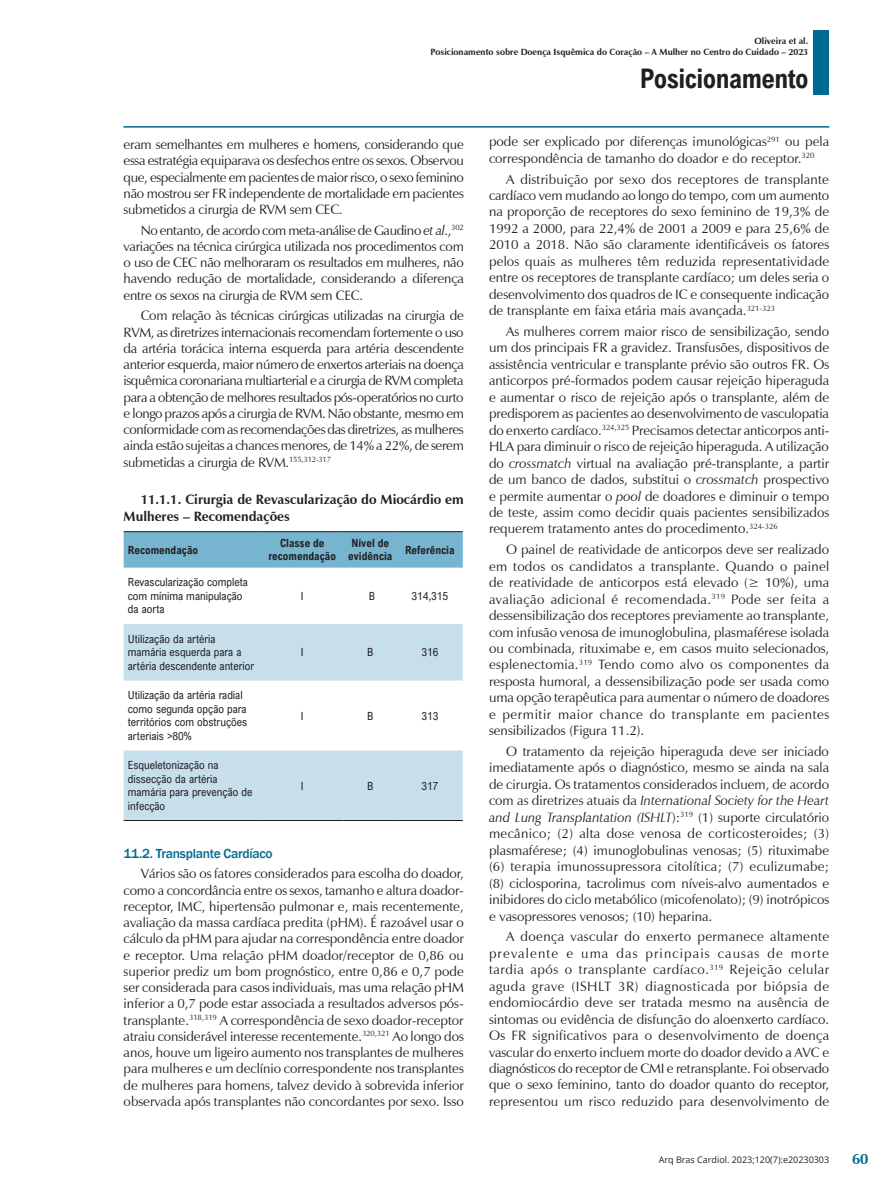
<style>
.page{position:relative;width:893px;height:1191px;background:#fff}
.page>*{position:absolute;margin:0;border:0;box-sizing:border-box;transform-origin:0 0}
.t1{font:700 27px "Arial Nova Cond";letter-spacing:-.02em;color:#231f20}
.t2{font:700 15px "Zapf Humanist 601 BT";color:#006991}
._01-TEXTO_BASICO{font:13.5px/16.5px "Zapf Humanist 601 BT";color:#231f20;text-align:justify}
._04_-_SUBTITULO_SECUNDARIO_-_MATERIA{font:700 13.5px/16.2px "Zapf Humanist 601 BT";color:#231f20}
._03_-_SUBTITULO_PRINCIPAL_MATERIA{font:500 13.5px "Franklin Gothic";letter-spacing:-.02em;color:#006991}
._02_TEXTO_TABELA_BASICA{font:11.25px/13.5px "Arial Nova Cond";color:#231f20}
._04_DESTAQUE_TABELA{font:700 11.25px/13.5px "Arial Nova Cond";color:#231f20;text-align:center}
.t3{font:700 9px/10.8px "Zapf Humanist 601 BT";color:#231f20;text-align:right}
.t4{font:9px "Open Sans";color:#231f20}
.s1{font-style:italic}
</style>
<div class="page">
<hr style="left:123px;top:126px;width:706px;height:2px;background:#006991">
<div style="left:813px;top:30px;width:16px;height:64px;background:#006991"></div>
<div style="left:124px;top:532px;width:339px;height:35px;background:#76b4cf"></div>
<svg style="left:124px;top:624px;width:339px;height:196px;fill:#c6dfeb"></svg>
<hr style="left:124px;top:531px;width:139px;height:1px;background:#231f20">
<hr style="left:263px;top:531px;width:81px;height:1px;background:#231f20">
<hr style="left:344px;top:531px;width:55px;height:1px;background:#231f20">
<hr style="left:399px;top:531px;width:64px;height:1px;background:#231f20">
<hr style="left:124px;top:820px;width:139px;height:1px;background:#231f20">
<hr style="left:263px;top:820px;width:81px;height:1px;background:#231f20">
<hr style="left:344px;top:820px;width:55px;height:1px;background:#231f20">
<hr style="left:399px;top:820px;width:64px;height:1px;background:#231f20">
<p class="t3" style="left:430px;top:36px;width:379px">Oliveira et al.<br>Posicionamento sobre Doença Isquêmica do Coração – A Mulher no Centro do Cuidado – 2023</p>
<p class="_01-TEXTO_BASICO" style="left:124px;top:136px;width:342px">eram semelhantes em mulheres e homens, considerando que essa estratégia equiparava os desfechos entre os sexos. Observou que, especialmente em pacientes de maior risco, o sexo feminino não mostrou ser FR independente de mortalidade em pacientes submetidos a cirurgia de RVM sem CEC.</p>
<p class="_01-TEXTO_BASICO" style="left:124px;top:222px;width:342px;text-indent:17px">No entanto, de acordo com meta-análise de Gaudino <span class="s1">et al</span>.,<sup>302 </sup>variações na técnica cirúrgica utilizada nos procedimentos com o uso de CEC não melhoraram os resultados em mulheres, não havendo redução de mortalidade, considerando a diferença entre os sexos na cirurgia de RVM sem CEC.</p>
<p class="_01-TEXTO_BASICO" style="left:124px;top:307px;width:342px;text-indent:17px">Com relação às técnicas cirúrgicas utilizadas na cirurgia de RVM, as diretrizes internacionais recomendam fortemente o uso da artéria torácica interna esquerda para artéria descendente anterior esquerda, maior número de enxertos arteriais na doença isquêmica coronariana multiarterial e a cirurgia de RVM completa para a obtenção de melhores resultados pós-operatórios no curto e longo prazos após a cirurgia de RVM. Não obstante, mesmo em conformidade com as recomendações das diretrizes, as mulheres ainda estão sujeitas a chances menores, de 14% a 22%, de serem submetidas a cirurgia de RVM.<sup>155,312-317</sup></p>
<p class="_04_-_SUBTITULO_SECUNDARIO_-_MATERIA" style="left:124px;top:491px;width:342px;text-indent:17px">11.1.1. Cirurgia de Revascularização do Miocárdio em<br>Mulheres – Recomendações</p>
<p class="_04_DESTAQUE_TABELA" style="left:128px;top:543px;width:72px">Recomendação</p>
<p class="_04_DESTAQUE_TABELA" style="left:269px;top:536px;width:69px">Classe de recomendação</p>
<p class="_04_DESTAQUE_TABELA" style="left:348px;top:536px;width:46px;text-align:left">Nível de evidência</p>
<p class="_04_DESTAQUE_TABELA" style="left:405px;top:543px;width:51px">Referência</p>
<p class="_02_TEXTO_TABELA_BASICA" style="left:128px;top:575px;width:122px">Revascularização completa com mínima manipulação da aorta</p>
<p class="_02_TEXTO_TABELA_BASICA" style="left:301px;top:589px;width:4px">I</p>
<p class="_02_TEXTO_TABELA_BASICA" style="left:369px;top:589px;width:8px">B</p>
<p class="_02_TEXTO_TABELA_BASICA" style="left:412px;top:589px;width:38px">314,315</p>
<p class="_02_TEXTO_TABELA_BASICA" style="left:128px;top:632px;width:128px">Utilização da artéria mamária esquerda para a artéria descendente anterior</p>
<p class="_02_TEXTO_TABELA_BASICA" style="left:128px;top:688px;width:121px">Utilização da artéria radial como segunda opção para territórios com obstruções arteriais &gt;80%</p>
<p class="_02_TEXTO_TABELA_BASICA" style="left:128px;top:758px;width:126px">Esqueletonização na dissecção da artéria mamária para prevenção de infecção</p>
<p class="_02_TEXTO_TABELA_BASICA" style="left:301px;top:645px;width:4px">I</p>
<p class="_02_TEXTO_TABELA_BASICA" style="left:367px;top:645px;width:8px">B</p>
<p class="_02_TEXTO_TABELA_BASICA" style="left:421px;top:645px;width:18px">316</p>
<p class="_02_TEXTO_TABELA_BASICA" style="left:301px;top:708px;width:4px">I</p>
<p class="_02_TEXTO_TABELA_BASICA" style="left:367px;top:708px;width:8px">B</p>
<p class="_02_TEXTO_TABELA_BASICA" style="left:421px;top:708px;width:18px">313</p>
<p class="_02_TEXTO_TABELA_BASICA" style="left:301px;top:778px;width:4px">I</p>
<p class="_02_TEXTO_TABELA_BASICA" style="left:367px;top:778px;width:8px">B</p>
<p class="_02_TEXTO_TABELA_BASICA" style="left:421px;top:778px;width:18px">317</p>
<p class="_03_-_SUBTITULO_PRINCIPAL_MATERIA" style="left:124px;top:845px;width:150px">11.2. Transplante Cardíaco</p>
<p class="_01-TEXTO_BASICO" style="left:124px;top:865px;width:342px;text-indent:17px">Vários são os fatores considerados para escolha do doador, como a concordância entre os sexos, tamanho e altura doador&shy;receptor, IMC, hipertensão pulmonar e, mais recentemente, avaliação da massa cardíaca predita (pHM). É razoável usar o cálculo da pHM para ajudar na correspondência entre doador e receptor. Uma relação pHM doador/receptor de 0,86 ou superior prediz um bom prognóstico, entre 0,86 e 0,7 pode ser considerada para casos individuais, mas uma relação pHM inferior a 0,7 pode estar associada a resultados adversos pós&shy;transplante.<sup>318,319</sup> A correspondência de sexo doador-receptor atraiu considerável interesse recentemente.<sup>320,321</sup> Ao longo dos anos, houve um ligeiro aumento nos transplantes de mulheres para mulheres e um declínio correspondente nos transplantes de mulheres para homens, talvez devido à sobrevida inferior observada após transplantes não concordantes por sexo. Isso</p>
<h1 class="t1" style="left:640px;top:61px;width:170px">Posicionamento</h1>
<p class="_01-TEXTO_BASICO" style="left:489px;top:133px;width:342px">pode ser explicado por diferenças imunológicas<sup>291</sup> ou pela correspondência de tamanho do doador e do receptor.<sup>320</sup></p>
<p class="_01-TEXTO_BASICO" style="left:489px;top:171px;width:342px;text-indent:17px">A distribuição por sexo dos receptores de transplante cardíaco vem mudando ao longo do tempo, com um aumento na proporção de receptores do sexo feminino de 19,3% de 1992 a 2000, para 22,4% de 2001 a 2009 e para 25,6% de 2010 a 2018. Não são claramente identificáveis os fatores pelos quais as mulheres têm reduzida representatividade entre os receptores de transplante cardíaco; um deles seria o desenvolvimento dos quadros de IC e consequente indicação de transplante em faixa etária mais avançada.<sup>321-323</sup></p>
<p class="_01-TEXTO_BASICO" style="left:489px;top:323px;width:342px;text-indent:17px">As mulheres correm maior risco de sensibilização, sendo um dos principais FR a gravidez. Transfusões, dispositivos de assistência ventricular e transplante prévio são outros FR. Os anticorpos pré-formados podem causar rejeição hiperaguda e aumentar o risco de rejeição após o transplante, além de predisporem as pacientes ao desenvolvimento de vasculopatia do enxerto cardíaco.<sup>324,325</sup> Precisamos detectar anticorpos anti-HLA para diminuir o risco de rejeição hiperaguda. A utilização do <span class="s1">crossmatch</span> virtual na avaliação pré-transplante, a partir de um banco de dados, substitui o <span class="s1">crossmatch</span> prospectivo e permite aumentar o <span class="s1">pool</span> de doadores e diminuir o tempo de teste, assim como decidir quais pacientes sensibilizados requerem tratamento antes do procedimento.<sup>324-326</sup></p>
<p class="_01-TEXTO_BASICO" style="left:489px;top:541px;width:342px;text-indent:17px">O painel de reatividade de anticorpos deve ser realizado em todos os candidatos a transplante. Quando o painel de reatividade de anticorpos está elevado (≥ 10%), uma avaliação adicional é recomendada.<sup>319</sup> Pode ser feita a dessensibilização dos receptores previamente ao transplante, com infusão venosa de imunoglobulina, plasmaférese isolada ou combinada, rituximabe e, em casos muito selecionados, esplenectomia.<sup>319</sup> Tendo como alvo os componentes da resposta humoral, a dessensibilização pode ser usada como uma opção terapêutica para aumentar o número de doadores e permitir maior chance do transplante em pacientes sensibilizados (Figura 11.2).</p>
<p class="_01-TEXTO_BASICO" style="left:489px;top:743px;width:342px;text-indent:17px">O tratamento da rejeição hiperaguda deve ser iniciado imediatamente após o diagnóstico, mesmo se ainda na sala de cirurgia. Os tratamentos considerados incluem, de acordo com as diretrizes atuais da <span class="s1">International Society for the Heart and Lung Transplantation (ISHLT</span>):<sup>319</sup> (1) suporte circulatório mecânico; (2) alta dose venosa de corticosteroides; (3) plasmaférese; (4) imunoglobulinas venosas; (5) rituximabe (6) terapia imunossupressora citolítica; (7) eculizumabe; (8) ciclosporina, tacrolimus com níveis-alvo aumentados e inibidores do ciclo metabólico (micofenolato); (9) inotrópicos e vasopressores venosos; (10) heparina.</p>
<p class="_01-TEXTO_BASICO" style="left:489px;top:928px;width:342px;text-indent:17px">A doença vascular do enxerto permanece altamente prevalente e uma das principais causas de morte tardia após o transplante cardíaco.<sup>319</sup> Rejeição celular aguda grave (ISHLT 3R) diagnosticada por biópsia de endomiocárdio deve ser tratada mesmo na ausência de sintomas ou evidência de disfunção do aloenxerto cardíaco.<br>Os FR significativos para o desenvolvimento de doença vascular do enxerto incluem morte do doador devido a AVC e diagnósticos do receptor de CMI e retransplante. Foi observado que o sexo feminino, tanto do doador quanto do receptor, representou um risco reduzido para desenvolvimento de</p>
<p class="t4" style="left:659px;top:1153px;width:172px">Arq Bras Cardiol. 2023;120(7):e20230303</p>
<p class="t2" style="left:852px;top:1149px;width:18px">60</p>
</div>
